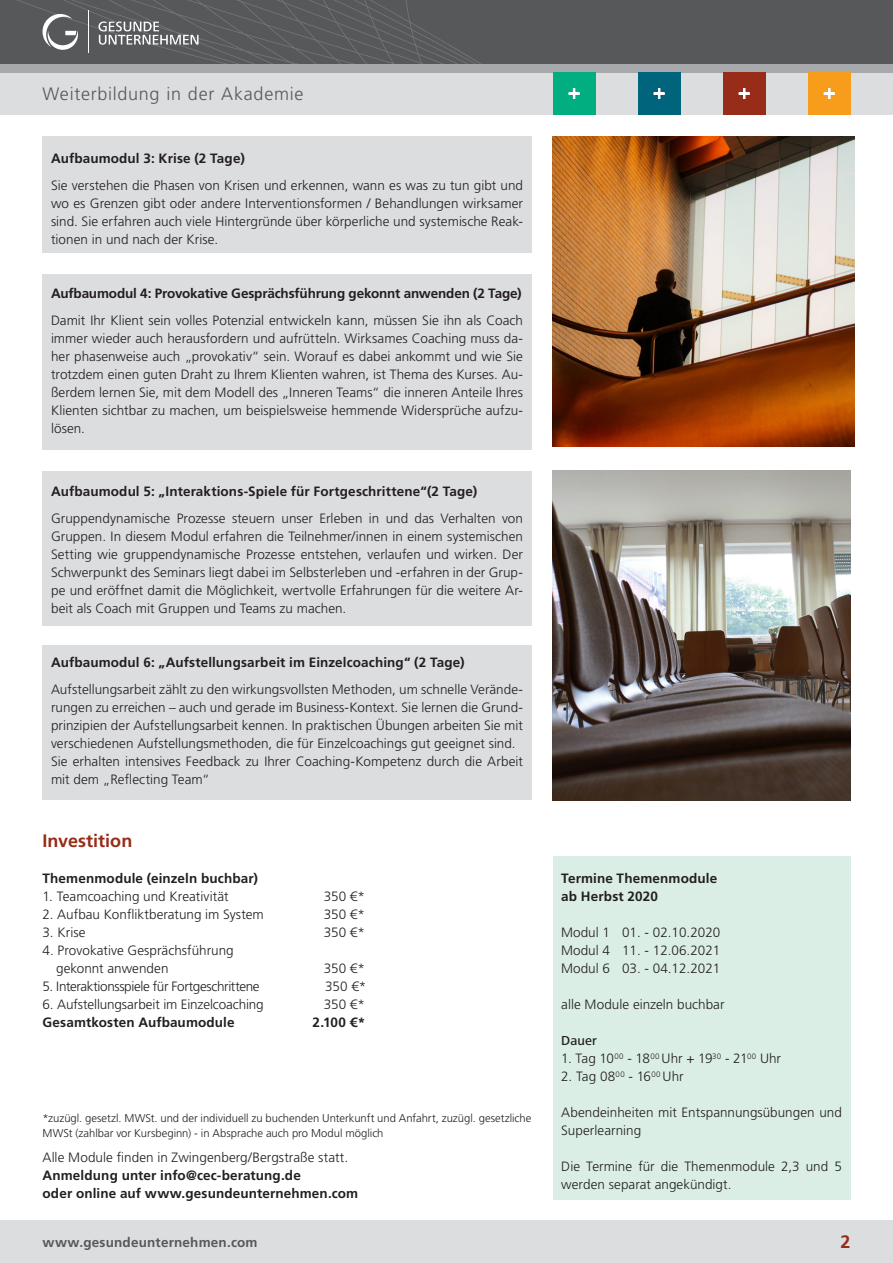
<style>
.page{position:relative;width:893px;height:1263px;background:#fff}
.page>*{position:absolute;margin:0;border:0;box-sizing:border-box;transform-origin:0 0}
.t1{font:300 18px "Frutiger LT Pro";letter-spacing:.04em;color:#57585a}
.Copy{font:700 18px "Frutiger LT Pro";letter-spacing:.005em;color:#972c19}
.Copy-2{font:300 13.5px/18px "Frutiger LT Pro";color:#231f20;text-align:justify}
.Copy-3{font:700 13.5px "Frutiger LT Pro";letter-spacing:.01em;color:#231f20}
.Copy-4{font:700 13.5px "Frutiger LT Pro";letter-spacing:-.01em;color:#231f20}
.Copy-5{font:300 13.5px "Frutiger LT Pro";letter-spacing:-.025em;color:#231f20}
.Copy-6{font:300 13.5px "Frutiger LT Pro";letter-spacing:-.02em;color:#231f20}
.t2{font:700 13.5px "Frutiger LT Pro";letter-spacing:.015em;color:#57585a}
.Copy-7{font:500 13.5px "Frutiger Next Pro";letter-spacing:.005em;color:#231f20}
.Copy_7_5_pt_Kasten_B{font:300 11.25px/15px "Frutiger LT Pro";color:#231f20}
</style>
<div class="page">
<div style="left:0;top:72px;width:893px;height:43px;background:#dcdddf"></div>
<div style="left:0;top:64px;width:893px;height:8px;background:#a8a9ad"></div>
<div style="left:0;top:1220px;width:893px;height:43px;background:#dcdddf"></div>
<div style="left:553px;top:856px;width:297px;height:343px;background:#dbeee6"></div>
<div style="left:0;top:0;width:893px;height:64px;background:#57585a"></div>
<svg style="left:43px;top:14px;width:36px;height:36px"></svg>
<svg style="left:98px;top:22px;width:100px;height:23px;background:#858587"></svg>
<hr style="left:88px;top:11px;width:1px;height:42px;background:#fff">
<img style="left:553px;top:136px;width:302px;height:311px">
<img style="left:553px;top:471px;width:297px;height:330px">
<div style="left:723px;top:72px;width:42px;height:43px;background:#972c19"></div>
<svg style="left:739px;top:88px;width:11px;height:11px"></svg>
<div style="left:553px;top:72px;width:42px;height:43px;background:#00ae80"></div>
<svg style="left:569px;top:88px;width:10px;height:11px"></svg>
<div style="left:808px;top:72px;width:42px;height:43px;background:#f89c1c"></div>
<svg style="left:824px;top:88px;width:11px;height:11px"></svg>
<div style="left:638px;top:72px;width:42px;height:43px;background:#00657c"></div>
<svg style="left:654px;top:88px;width:10px;height:11px"></svg>
<div style="left:43px;top:274px;width:488px;height:176px;background:#dcdddf"></div>
<div style="left:43px;top:471px;width:488px;height:154px;background:#dcdddf"></div>
<div style="left:43px;top:645px;width:488px;height:155px;background:#dcdddf"></div>
<div style="left:43px;top:136px;width:488px;height:117px;background:#dcdddf"></div>
<h1 class="t1" style="left:43px;top:84px;width:263px">Weiterbildung in der Akademie</h1>
<p class="Copy-3" style="left:51px;top:150px;width:195px">Aufbaumodul 3: Krise (2 Tage)</p>
<p class="Copy-2" style="left:51px;top:176px;width:474px">Sie verstehen die Phasen von Krisen und erkennen, wann es was zu tun gibt und wo es Grenzen gibt oder andere Interventionsformen / Behandlungen wirksamer sind. Sie erfahren auch viele Hintergründe über körperliche und systemische Reak&shy;tionen in und nach der Krise.</p>
<p class="Copy-4" style="left:51px;top:285px;width:472px">Aufbaumodul 4: Provokative Gesprächsführung gekonnt anwenden (2 Tage)</p>
<p class="Copy-2" style="left:51px;top:311px;width:473px">Damit Ihr Klient sein volles Potenzial entwickeln kann, müssen Sie ihn als Coach immer wieder auch herausfordern und aufrütteln. Wirksames Coaching muss da&shy;her phasenweise auch „provokativ“ sein. Worauf es dabei ankommt und wie Sie trotzdem einen guten Draht zu Ihrem Klienten wahren, ist Thema des Kurses. Au&shy;ßerdem lernen Sie, mit dem Modell des „Inneren Teams“ die inneren Anteile Ihres Klienten sichtbar zu machen, um beispielsweise hemmende Widersprüche aufzu&shy;lösen.</p>
<p class="Copy-3" style="left:51px;top:483px;width:428px">Aufbaumodul 5: „Interaktions-Spiele für Fortgeschrittene“(2 Tage)</p>
<p class="Copy-2" style="left:51px;top:509px;width:474px">Gruppendynamische Prozesse steuern unser Erleben in und das Verhalten von Gruppen. In diesem Modul erfahren die Teilnehmer/innen in einem systemischen Setting wie gruppendynamische Prozesse entstehen, verlaufen und wirken. Der Schwerpunkt des Seminars liegt dabei im Selbsterleben und -erfahren in der Grup&shy;pe und eröffnet damit die Möglichkeit, wertvolle Erfahrungen für die weitere Ar&shy;beit als Coach mit Gruppen und Teams zu machen.</p>
<p class="Copy-3" style="left:51px;top:654px;width:415px">Aufbaumodul 6: „Aufstellungsarbeit im Einzelcoaching“ (2 Tage)</p>
<p class="Copy-2" style="left:51px;top:680px;width:473px">Aufstellungsarbeit zählt zu den wirkungsvollsten Methoden, um schnelle Verände&shy;rungen zu erreichen – auch und gerade im Business-Kontext. Sie lernen die Grund&shy;prinzipien der Aufstellungsarbeit kennen. In praktischen Übungen arbeiten Sie mit verschiedenen Aufstellungsmethoden, die für Einzelcoachings gut geeignet sind.</p>
<p class="Copy-2" style="left:51px;top:752px;width:473px">Sie erhalten intensives Feedback zu Ihrer Coaching-Kompetenz durch die Arbeit mit dem „Reflecting Team“</p>
<p class="Copy" style="left:43px;top:830px;width:91px">Investition</p>
<p class="Copy-3" style="left:43px;top:870px;width:217px">Themenmodule (einzeln buchbar)</p>
<p class="Copy-2" style="left:43px;top:887px;width:188px">1. Teamcoaching und Kreativität</p>
<p class="Copy-2" style="left:324px;top:887px;width:43px">350 €*</p>
<p class="Copy-2" style="left:43px;top:905px;width:223px">2. Aufbau Konfliktberatung im System</p>
<p class="Copy-2" style="left:324px;top:905px;width:43px">350 €*</p>
<p class="Copy-2" style="left:43px;top:923px;width:45px">3. Krise</p>
<p class="Copy-2" style="left:324px;top:923px;width:43px">350 €*</p>
<p class="Copy-2" style="left:43px;top:941px;width:193px">4. Provokative Gesprächsführung</p>
<p class="Copy-2" style="left:56px;top:959px;width:114px">gekonnt anwenden</p>
<p class="Copy-2" style="left:324px;top:959px;width:43px">350 €*</p>
<p class="Copy-5" style="left:43px;top:979px;width:219px">5. Interaktionsspiele für Fortgeschrittene</p>
<p class="Copy-2" style="left:325px;top:977px;width:43px">350 €*</p>
<p class="Copy-2" style="left:43px;top:995px;width:223px">6. Aufstellungsarbeit im Einzelcoaching</p>
<p class="Copy-2" style="left:324px;top:995px;width:43px">350 €*</p>
<p class="Copy-3" style="left:43px;top:1014px;width:194px">Gesamtkosten Aufbaumodule</p>
<p class="Copy-3" style="left:313px;top:1014px;width:54px">2.100 €*</p>
<p class="Copy_7_5_pt_Kasten_B" style="left:43px;top:1110px;width:490px">*zuzügl. gesetzl. MWSt. und der individuell zu buchenden Unterkunft und Anfahrt, zuzügl. gesetzliche<br>MWSt (zahlbar vor Kursbeginn) - in Absprache auch pro Modul möglich</p>
<p class="Copy-2" style="left:43px;top:1148px;width:307px">Alle Module finden in Zwingenberg/Bergstraße statt.</p>
<p class="Copy-3" style="left:43px;top:1167px;width:260px">Anmeldung unter info@cec-beratung.de</p>
<p class="Copy-3" style="left:43px;top:1185px;width:317px">oder online auf www.gesundeunternehmen.com</p>
<p class="Copy-3" style="left:561px;top:870px;width:157px">Termine Themenmodule</p>
<p class="Copy-3" style="left:561px;top:888px;width:98px">ab Herbst 2020</p>
<p class="Copy-2" style="left:561px;top:923px;width:161px">Modul 1 01. - 02.10.2020</p>
<p class="Copy-2" style="left:561px;top:941px;width:161px">Modul 4 11. - 12.06.2021</p>
<p class="Copy-2" style="left:561px;top:959px;width:161px">Modul 6 03. - 04.12.2021</p>
<p class="Copy-2" style="left:561px;top:995px;width:165px">alle Module einzeln buchbar</p>
<p class="Copy-7" style="left:561px;top:1033px;width:37px">Dauer</p>
<p class="Copy-6" style="left:561px;top:1051px;width:221px">1. Tag 10<sup>00</sup> - 18<sup>00</sup> Uhr + 19<sup>30</sup> - 21<sup>00</sup> Uhr</p>
<p class="Copy-2" style="left:561px;top:1067px;width:124px">2. Tag 08<sup>00</sup> - 16<sup>00</sup> Uhr</p>
<p class="Copy-2" style="left:561px;top:1103px;width:282px">Abendeinheiten mit Entspannungsübungen und<br>Superlearning</p>
<p class="Copy-2" style="left:561px;top:1157px;width:282px">Die Termine für die Themenmodule 2,3 und 5 werden separat angekündigt.</p>
<p class="t2" style="left:43px;top:1234px;width:217px">www.gesundeunternehmen.com</p>
<h1 class="Copy" style="left:840px;top:1231px;width:12px">2</h1>
</div>
